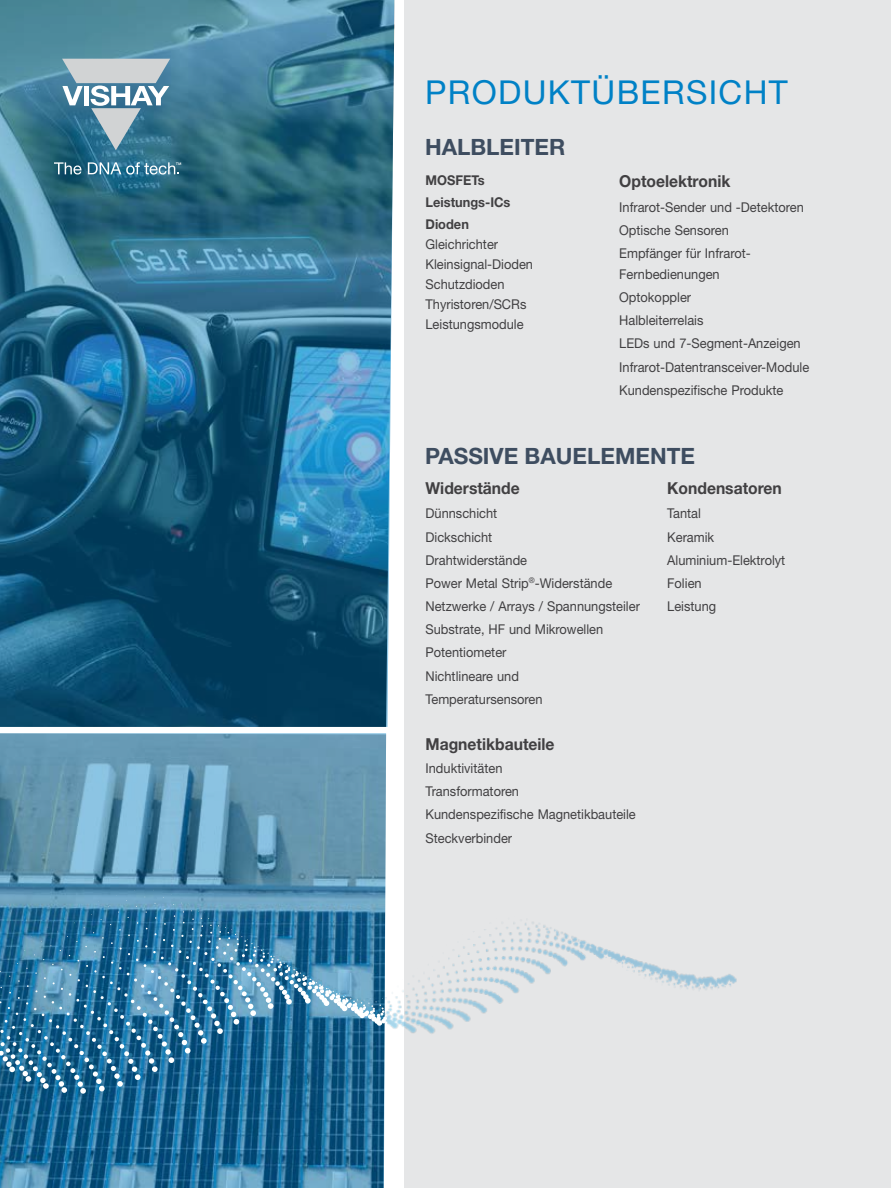
<style>
.page{position:relative;width:891px;height:1188px;background:#fff}
.page>*{position:absolute;margin:0;border:0;box-sizing:border-box;transform-origin:0 0}
.t1{font:33px "Helvetica Neue LT Std";letter-spacing:.04em;color:#0081c6}
.t2{font:700 22.5px "Helvetica Neue LT Std";color:#3e4d60}
.t3{font:700 16.5px "Helvetica Neue LT Std";color:#414042;scale:.95 1}
.t4{font:13.5px/23.1px "Helvetica Neue LT Std";color:#414042;scale:.95 1}
.t5{font:700 13.5px/21.6px "Helvetica Neue LT Std";color:#414042;scale:.95 1}
</style>
<div class="page">
<svg style="left:0;top:733px;width:386px;height:455px;background:#518cac"></svg>
<img style="left:0;top:0;width:394px;height:727px">
<div style="left:404px;top:0;width:487px;height:1188px;background:#e5e6e7"></div>
<img style="left:0;top:922px;width:737px;height:212px">
<svg style="left:54px;top:162px;width:27px;height:13px"></svg>
<svg style="left:88px;top:162px;width:93px;height:13px"></svg>
<svg style="left:62px;top:59px;width:108px;height:91px;background:#7ea1b2"></svg>
<svg style="left:0;top:1087px;width:386px;height:7px;background:#216994"></svg>
<svg style="left:0;top:1080px;width:386px;height:7px;background:#236a94"></svg>
<svg style="left:0;top:1074px;width:386px;height:6px;background:#256992"></svg>
<svg style="left:0;top:1067px;width:386px;height:7px;background:#2b6f98"></svg>
<svg style="left:0;top:1061px;width:386px;height:6px;background:#296e97"></svg>
<svg style="left:0;top:1054px;width:386px;height:7px;background:#2c719b"></svg>
<svg style="left:0;top:1048px;width:386px;height:6px;background:#286d96"></svg>
<svg style="left:0;top:1042px;width:386px;height:6px;background:#296e98"></svg>
<svg style="left:0;top:1035px;width:386px;height:7px;background:#276d98"></svg>
<svg style="left:0;top:1029px;width:386px;height:6px;background:#2b719b"></svg>
<svg style="left:0;top:1023px;width:386px;height:6px;background:#29709a"></svg>
<svg style="left:0;top:1016px;width:386px;height:7px;background:#31769f"></svg>
<svg style="left:0;top:1011px;width:386px;height:5px;background:#508eb1"></svg>
<svg style="left:0;top:826px;width:386px;height:173px;background:#4c89ac"></svg>
<h1 class="t1" style="left:425px;top:73px;width:364px">PRODUKTÜBERSICHT</h1>
<h2 class="t2" style="left:425px;top:133px;width:142px">HALBLEITER</h2>
<p class="t5" style="left:426px;top:169px;width:91px">MOSFETs<br>Leistungs-ICs<br>Dioden</p>
<p class="t4" style="left:426px;top:234px;width:115px;line-height:20.1px">Gleichrichter<br>Kleinsignal-Dioden<br>Schutzdioden<br>Thyristoren/SCRs<br>Leistungsmodule</p>
<p class="t3" style="left:619px;top:171px;width:119px">Optoelektronik</p>
<p class="t4" style="left:619px;top:195px;width:196px">Infrarot-Sender und -Detektoren<br>Optische Sensoren<br>Empfänger für Infrarot-</p>
<p class="t4" style="left:619px;top:262px;width:202px">Fernbedienungen<br>Optokoppler<br>Halbleiterrelais<br>LEDs und 7-Segment-Anzeigen<br>Infrarot-Datentransceiver-Module<br>Kundenspezifische Produkte</p>
<h2 class="t2" style="left:425px;top:442px;width:272px">PASSIVE BAUELEMENTE</h2>
<p class="t3" style="left:426px;top:478px;width:101px">Widerstände</p>
<p class="t4" style="left:426px;top:502px;width:227px">Dünnschicht<br>Dickschicht<br>Drahtwiderstände<br>Power Metal Strip<sup>®</sup>-Widerstände<br>Netzwerke / Arrays / Spannungsteiler<br>Substrate, HF und Mikrowellen<br>Potentiometer<br>Nichtlineare und<br>Temperatursensoren</p>
<p class="t3" style="left:426px;top:734px;width:137px">Magnetikbauteile</p>
<p class="t4" style="left:426px;top:757px;width:223px">Induktivitäten<br>Transformatoren<br>Kundenspezifische Magnetikbauteile<br>Steckverbinder</p>
<p class="t3" style="left:667px;top:478px;width:122px">Kondensatoren</p>
<p class="t4" style="left:667px;top:502px;width:126px">Tantal<br>Keramik<br>Aluminium-Elektrolyt<br>Folien<br>Leistung</p>
</div>
